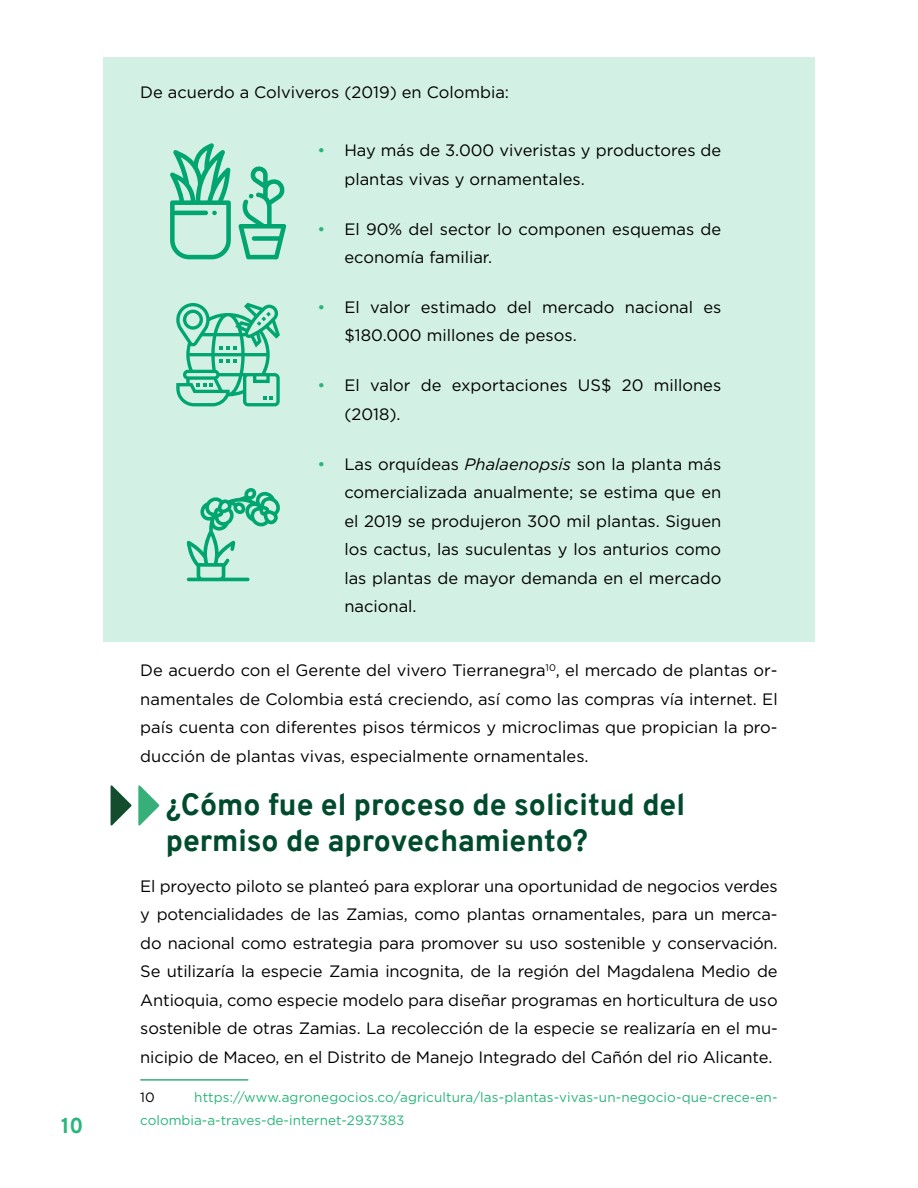
<style>
.page{position:relative;width:918px;height:1188px;background:#fff}
.page>*{position:absolute;margin:0;border:0;box-sizing:border-box;transform-origin:0 0}
.t1{font:800 30px/36px "Overpass";color:#004b2e}
.t2{font:800 21px "Overpass";color:#28b67a}
.t3{font:16.5px/28.5px "Gotham";color:#000}
.t4{font:13.5px/22.5px "Gotham";letter-spacing:.01em;color:#28b67a}
.t5{font:13.5px "Gotham";color:#000}
.s1{color:#28b67a}
.s2{font-style:italic}
</style>
<div class="page">
<div style="left:103px;top:58px;width:712px;height:584px;background:#d2f0e3"></div>
<hr style="left:140px;top:1079px;width:108px;height:2px;background:#37af78">
<svg style="left:111px;top:785px;width:20px;height:41px"></svg>
<svg style="left:138px;top:785px;width:21px;height:41px"></svg>
<svg style="left:170px;top:143px;width:61px;height:116px"></svg>
<svg style="left:238px;top:166px;width:48px;height:93px"></svg>
<svg style="left:176px;top:303px;width:104px;height:103px"></svg>
<svg style="left:187px;top:488px;width:93px;height:93px"></svg>
<p class="t2" style="left:61px;top:1110px;width:24px">10</p>
<p class="t3" style="left:140px;top:78px;width:370px">De acuerdo a Colviveros (2019) en Colombia:</p>
<p class="t3" style="left:344px;top:136px;width:378px;text-indent:-27px"><span class="s1">•</span> Hay más de 3.000 viveristas y productores de plantas vivas y ornamentales.</p>
<p class="t3" style="left:344px;top:214px;width:378px;text-indent:-27px"><span class="s1">•</span> El 90% del sector lo componen esquemas de economía familiar.</p>
<p class="t3" style="left:344px;top:293px;width:378px;text-indent:-27px"><span class="s1">•</span> El valor estimado del mercado nacional es $180.000 millones de pesos.</p>
<p class="t3" style="left:344px;top:371px;width:378px;text-indent:-27px"><span class="s1">•</span> El valor de exportaciones US$ 20 millones (2018).</p>
<p class="t3" style="left:344px;top:449px;width:378px;text-align:justify;text-indent:-27px"><span class="s1">•</span> Las orquídeas <span class="s2">Phalaenopsis</span> son la planta más comercializada anualmente; se estima que en el 2019 se produjeron 300 mil plantas. Siguen los cactus, las suculentas y los anturios como las plantas de mayor demanda en el mercado nacional.</p>
<p class="t3" style="left:140px;top:656px;width:639px;text-align:justify">De acuerdo con el Gerente del vivero Tierranegra<sup>10</sup>, el mercado de plantas or&shy;namentales de Colombia está creciendo, así como las compras vía internet. El país cuenta con diferentes pisos térmicos y microclimas que propician la pro&shy;ducción de plantas vivas, especialmente ornamentales.</p>
<h1 class="t1" style="left:166px;top:786px;width:521px">¿Cómo fue el proceso de solicitud del permiso de aprovechamiento?</h1>
<p class="t3" style="left:140px;top:871px;width:639px;text-align:justify">El proyecto piloto se planteó para explorar una oportunidad de negocios verdes y potencialidades de las Zamias, como plantas ornamentales, para un merca&shy;do nacional como estrategia para promover su uso sostenible y conservación.<br>Se utilizaría la especie Zamia incognita, de la región del Magdalena Medio de Antioquia, como especie modelo para diseñar programas en horticultura de uso sostenible de otras Zamias. La recolección de la especie se realizaría en el mu&shy;nicipio de Maceo, en el Distrito de Manejo Integrado del Cañón del rio Alicante.</p>
<p class="t5" style="left:140px;top:1089px;width:16px">10</p>
<p class="t4" style="left:140px;top:1086px;width:639px;text-indent:54px">https://www.agronegocios.co/agricultura/las-plantas-vivas-un-negocio-que-crece-en&shy;colombia-a-traves-de-internet-2937383</p>
</div>
